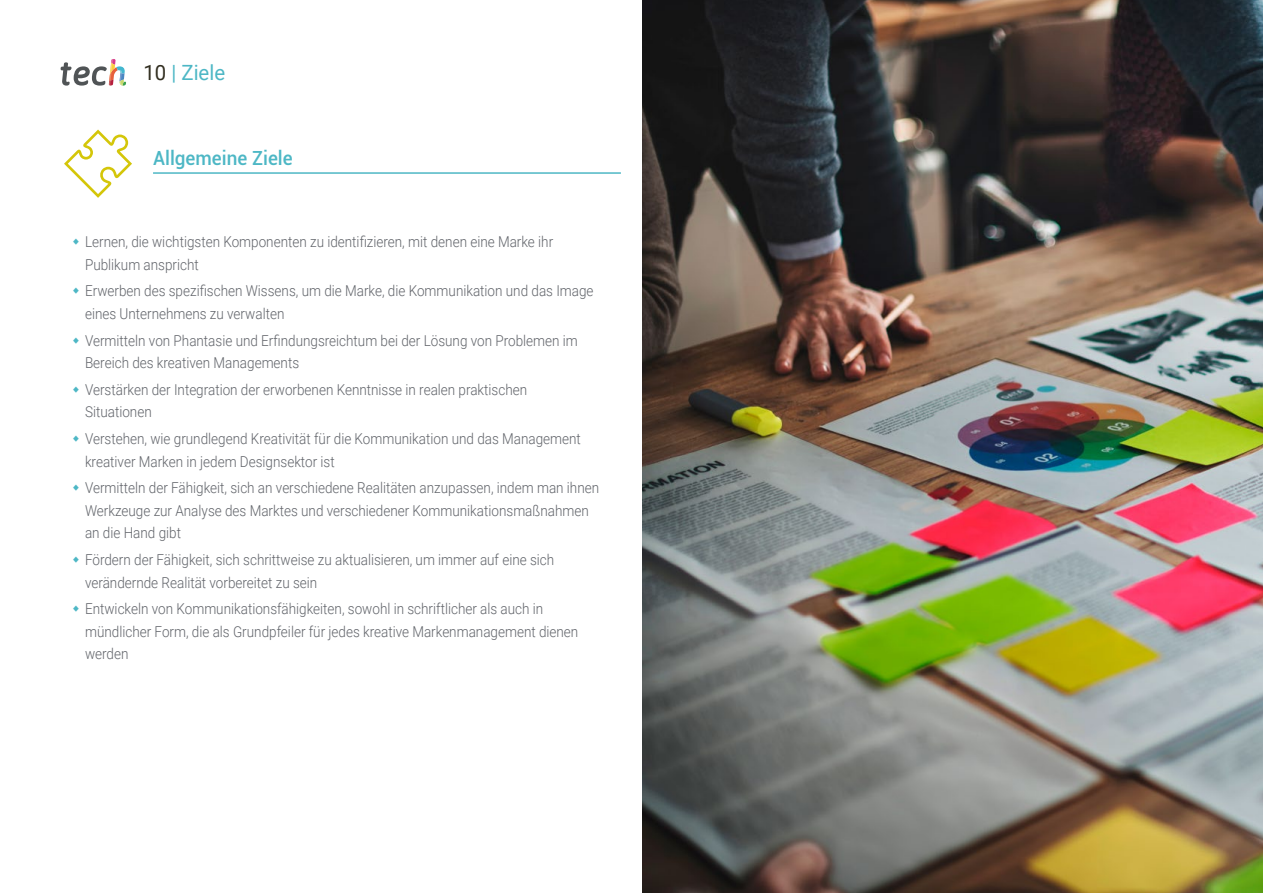
<style>
.page{position:relative;width:1263px;height:893px;background:#fff}
.page>*{position:absolute;margin:0;border:0;box-sizing:border-box;transform-origin:0 0}
.t1{font:21px "Roboto";color:#4db7c5}
.t2{font:500 19.5px "Roboto";color:#4db7c5}
.t3{font:300 15px/22.5px "Roboto";color:#61646a;scale:.9 1}
.s1{color:#312e20}
</style>
<div class="page">
<hr style="left:153px;top:173px;width:468px;height:1px;background:#4db7c5">
<svg style="left:64px;top:130px;width:68px;height:68px"></svg>
<img style="left:642px;top:0;width:621px;height:893px">
<svg style="left:61px;top:59px;width:65px;height:27px"></svg>
<h1 class="t1" style="left:144px;top:57px;width:83px"><span class="s1">10</span> | Ziele</h1>
<h2 class="t2" style="left:153px;top:144px;width:141px">Allgemeine Ziele</h2>
<p class="t3" style="left:85px;top:230px;width:522px">Lernen, die wichtigsten Komponenten zu identifizieren, mit denen eine Marke ihr<br>Publikum anspricht</p>
<p class="t3" style="left:85px;top:279px;width:567px">Erwerben des spezifischen Wissens, um die Marke, die Kommunikation und das Image eines Unternehmens zu verwalten</p>
<p class="t3" style="left:85px;top:328px;width:549px">Vermitteln von Phantasie und Erfindungsreichtum bei der Lösung von Problemen im<br>Bereich des kreativen Managements</p>
<p class="t3" style="left:85px;top:378px;width:493px">Verstärken der Integration der erworbenen Kenntnisse in realen praktischen<br>Situationen</p>
<p class="t3" style="left:85px;top:427px;width:552px">Verstehen, wie grundlegend Kreativität für die Kommunikation und das Management kreativer Marken in jedem Designsektor ist</p>
<p class="t3" style="left:85px;top:476px;width:573px">Vermitteln der Fähigkeit, sich an verschiedene Realitäten anzupassen, indem man ihnen<br>Werkzeuge zur Analyse des Marktes und verschiedener Kommunikationsmaßnahmen an die Hand gibt</p>
<p class="t3" style="left:85px;top:548px;width:523px">Fördern der Fähigkeit, sich schrittweise zu aktualisieren, um immer auf eine sich verändernde Realität vorbereitet zu sein</p>
<p class="t3" style="left:85px;top:597px;width:550px">Entwickeln von Kommunikationsfähigkeiten, sowohl in schriftlicher als auch in mündlicher Form, die als Grundpfeiler für jedes kreative Markenmanagement dienen werden</p>
</div>
